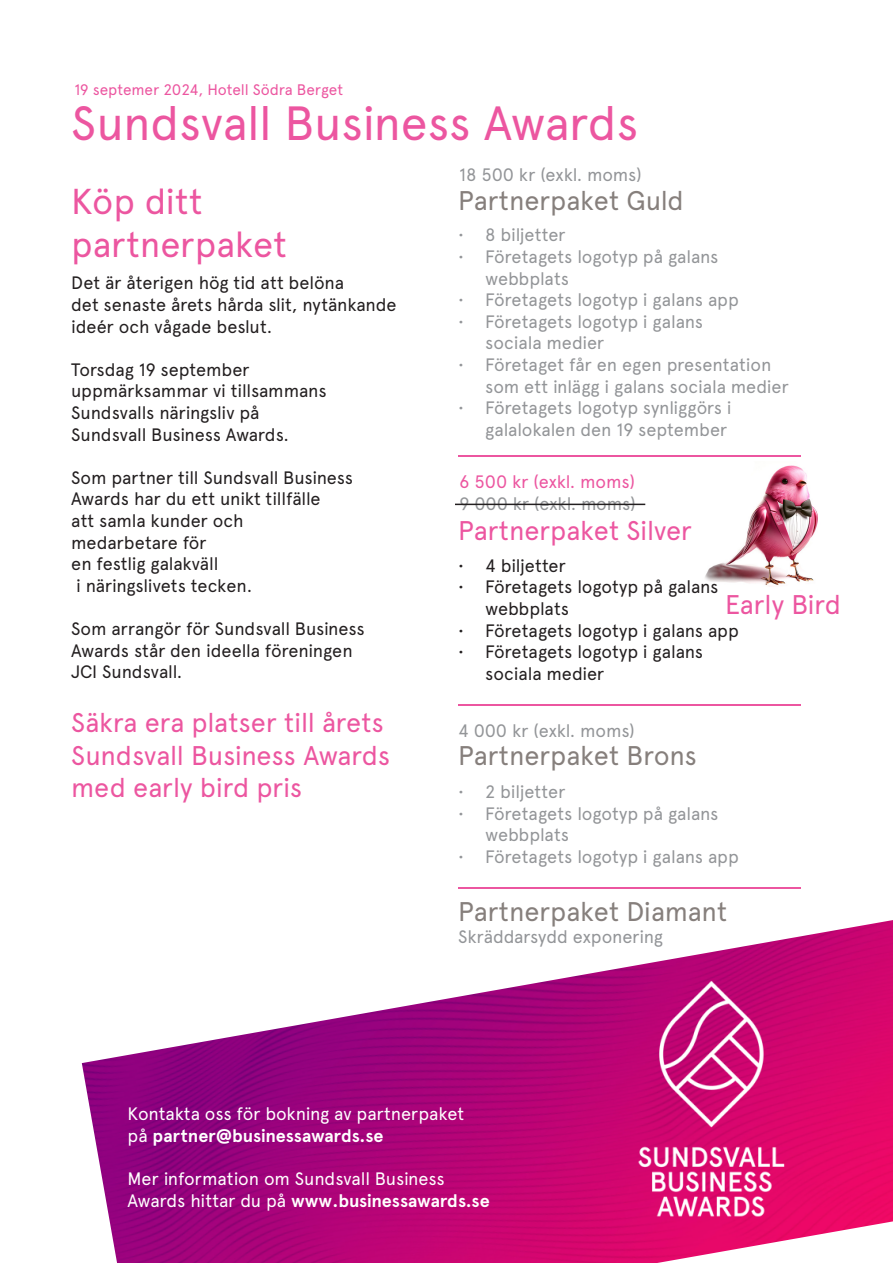
<style>
.page{position:relative;width:893px;height:1263px;background:#fff}
.page>*{position:absolute;margin:0;border:0;box-sizing:border-box;transform-origin:0 0}
.t1{font:48px "Apercu";letter-spacing:-.01em;color:#ec56a0}
.t2{font:36px/43.2px "Apercu";color:#ec56a0}
.t3{font:27px/32.4px "Apercu";letter-spacing:-.01em;color:#ec56a0}
.t4{font:27px "Apercu";letter-spacing:-.005em;color:#867f7c}
.t5{font:18px/21.6px "Apercu";letter-spacing:-.01em;color:#231f20}
.t6{font:18px/21.6px "Apercu";letter-spacing:-.005em;color:#939598}
.t7{font:18px/21.6px "Apercu";letter-spacing:-.01em;color:#fff}
.t8{font:18px "Apercu";letter-spacing:-.005em;color:#ec56a0}
.t9{font:15.3px "Apercu";letter-spacing:-.01em;color:#ec56a0}
.s1{font-weight:700}
</style>
<div class="page">
<img style="left:705px;top:465px;width:113px;height:122px">
<img style="left:82px;top:920px;width:811px;height:343px">
<hr style="left:458px;top:455px;width:343px;height:1px;background:#ec56a0">
<hr style="left:458px;top:704px;width:343px;height:1px;background:#ec56a0">
<hr style="left:458px;top:887px;width:343px;height:2px;background:#ec56a0">
<img style="left:638px;top:977px;width:146px;height:239px">
<hr style="left:455px;top:504px;width:190px;height:1px;background:#231f20">
<p class="t9" style="left:74px;top:80px;width:270px">19 septemer 2024, Hotell Södra Berget</p>
<p class="t1" style="left:71px;top:95px;width:569px">Sundsvall Business Awards</p>
<p class="t2" style="left:71px;top:179px;width:217px">Köp ditt partnerpaket</p>
<p class="t5" style="left:71px;top:272px;width:327px">Det är återigen hög tid att belöna<br>det senaste årets hårda slit, nytänkande ideér och vågade beslut.</p>
<p class="t5" style="left:71px;top:358px;width:257px">Torsdag 19 september uppmärksammar vi tillsammans<br>Sundsvalls näringsliv på<br>Sundsvall Business Awards.</p>
<p class="t5" style="left:71px;top:466px;width:284px">Som partner till Sundsvall Business<br>Awards har du ett unikt tillfälle<br>att samla kunder och medarbetare för<br>en festlig galakväll<br>i näringslivets tecken.</p>
<p class="t5" style="left:71px;top:618px;width:295px">Som arrangör för Sundsvall Business<br>Awards står den ideella föreningen<br>JCI Sundsvall.</p>
<p class="t3" style="left:71px;top:706px;width:321px">Säkra era platser till årets<br>Sundsvall Business Awards</p>
<p class="t3" style="left:71px;top:771px;width:233px">med early bird pris</p>
<p class="t6" style="left:459px;top:163px;width:184px">18 500 kr (exkl. moms)</p>
<p class="t4" style="left:458px;top:185px;width:227px">Partnerpaket Guld</p>
<p class="t6" style="left:458px;top:224px;width:109px">• 8 biljetter</p>
<p class="t6" style="left:485px;top:246px;width:235px;text-indent:-27px">• Företagets logotyp på galans webbplats</p>
<p class="t6" style="left:458px;top:289px;width:282px">• Företagets logotyp i galans app</p>
<p class="t6" style="left:485px;top:310px;width:219px;text-indent:-27px">• Företagets logotyp i galans sociala medier</p>
<p class="t6" style="left:485px;top:354px;width:305px;text-indent:-27px">• Företaget får en egen presentation som ett inlägg i galans sociala medier</p>
<p class="t6" style="left:458px;top:397px;width:275px;text-align:right">• Företagets logotyp synliggörs i galalokalen den 19 september</p>
<p class="t8" style="left:459px;top:471px;width:177px">6 500 kr (exkl. moms)</p>
<p class="t6" style="left:459px;top:493px;width:178px">9 000 kr (exkl. moms)</p>
<p class="t3" style="left:458px;top:514px;width:235px">Partnerpaket Silver</p>
<p class="t5" style="left:458px;top:554px;width:109px">• 4 biljetter</p>
<p class="t5" style="left:485px;top:576px;width:235px;text-indent:-27px">• Företagets logotyp på galans webbplats</p>
<p class="t5" style="left:458px;top:619px;width:282px">• Företagets logotyp i galans app</p>
<p class="t5" style="left:485px;top:641px;width:219px;text-indent:-27px">• Företagets logotyp i galans sociala medier</p>
<p class="t3" style="left:725px;top:589px;width:117px">Early Bird</p>
<p class="t6" style="left:458px;top:720px;width:178px">4 000 kr (exkl. moms)</p>
<p class="t4" style="left:458px;top:739px;width:240px">Partnerpaket Brons</p>
<p class="t6" style="left:458px;top:781px;width:109px">• 2 biljetter</p>
<p class="t6" style="left:485px;top:802px;width:235px;text-indent:-27px">• Företagets logotyp på galans webbplats</p>
<p class="t6" style="left:458px;top:846px;width:282px">• Företagets logotyp i galans app</p>
<p class="t4" style="left:458px;top:896px;width:271px">Partnerpaket Diamant</p>
<p class="t6" style="left:458px;top:926px;width:206px">Skräddarsydd exponering</p>
<p class="t7" style="left:128px;top:1103px;width:338px">Kontakta oss för bokning av partnerpaket på <span class="s1">partner@businessawards.se</span></p>
<p class="t7" style="left:128px;top:1168px;width:364px">Mer information om Sundsvall Business<br>Awards hittar du på <span class="s1">www.businessawards.se</span></p>
</div>
